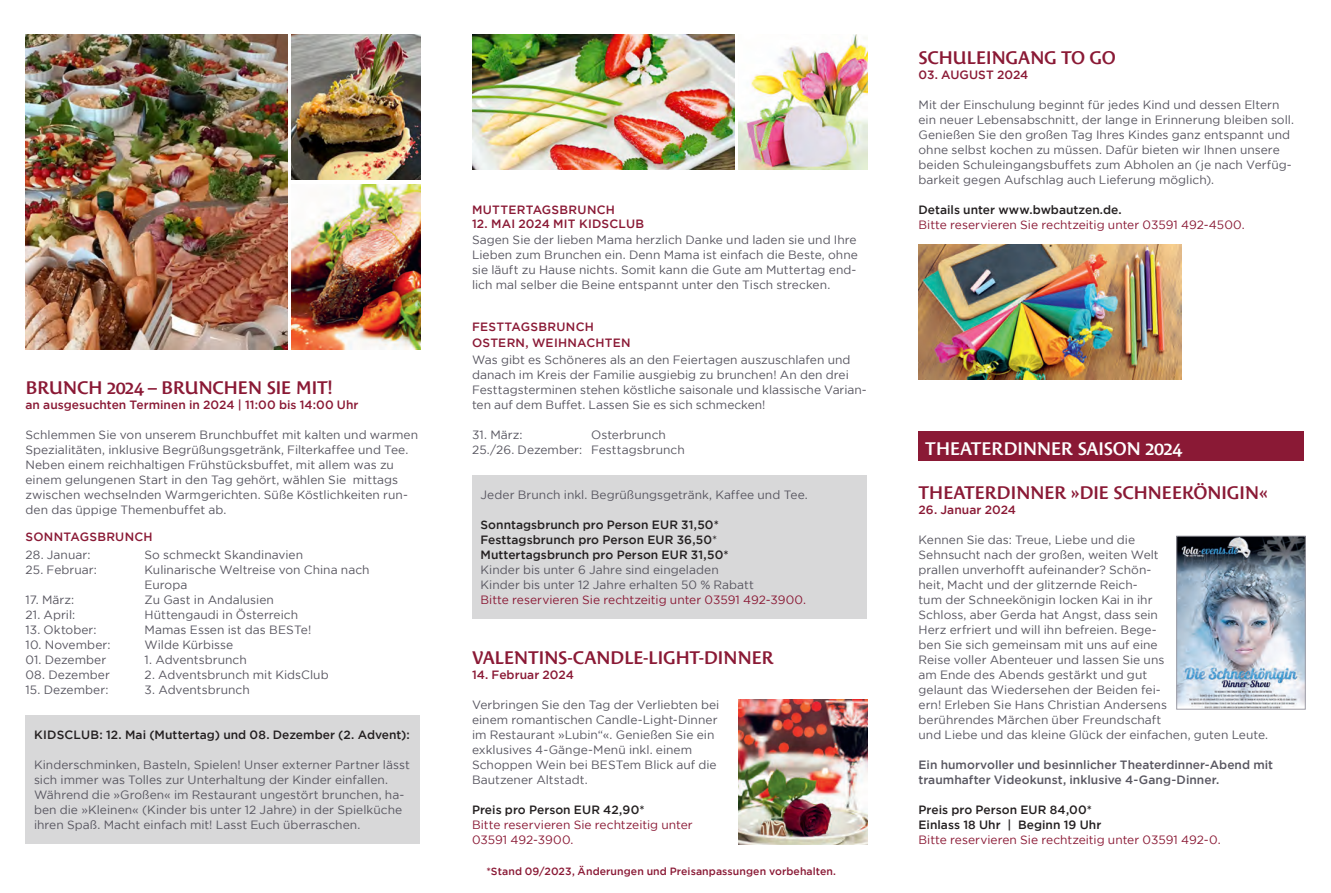
<style>
.page{position:relative;width:1331px;height:893px;background:#fff}
.page>*{position:absolute;margin:0;border:0;box-sizing:border-box;transform-origin:0 0}
.Headline_DD{font:600 18px "Costa Std";letter-spacing:-.035em;color:#8a1935}
.Headline_DD-2{font:600 18px "Costa Std";letter-spacing:-.025em;color:#fff}
.Body_DD{font:12px/15px "Gotham";color:#585660}
.Body_mit_Tabs{font:12px/15px "Gotham";color:#585660}
.Body_fett_DD_schwarz{font:500 12px "Gotham";letter-spacing:.005em;color:#231f20}
.Body_fett_DD_rot{font:500 12px "Gotham";letter-spacing:.005em;color:#8a1935}
.Body_DD_rot{font:12px/15px "Gotham";color:#8a1935}
.Body_fett_DD{font:500 12px/15px "Gotham";letter-spacing:.005em;color:#585660}
.Body_fett_DD_rot-2{font:500 12px "Gotham";letter-spacing:.005em;color:#231f20}
.Body_fett_DD-2{font:12px "Gotham";color:#8a1935}
.Body_fett_DD_schwarz-2{font:12px "Gotham";color:#585660}
.Body_mit_Tabs-2{font:500 12px "Gotham";letter-spacing:.02em;color:#8a1935}
.t1{font:500 10.5px "Gotham";letter-spacing:.01em;color:#8a1935}
.s1{font-weight:400}
</style>
<div class="page">
<div style="left:26px;top:716px;width:394px;height:128px;background:#d8d8d9"></div>
<div style="left:472px;top:475px;width:395px;height:144px;background:#d8d8d9"></div>
<div style="left:919px;top:432px;width:385px;height:29px;background:#8a1935"></div>
<img style="left:738px;top:34px;width:129px;height:135px">
<img style="left:292px;top:34px;width:129px;height:146px">
<img style="left:919px;top:244px;width:262px;height:135px">
<img style="left:739px;top:699px;width:129px;height:145px">
<img style="left:472px;top:34px;width:262px;height:136px">
<img style="left:26px;top:34px;width:262px;height:315px">
<img style="left:292px;top:184px;width:129px;height:165px">
<img style="left:1178px;top:538px;width:125px;height:169px">
<div style="left:1176px;top:536px;width:129px;height:173px;border:1px solid #9e9da6"></div>
<p class="Headline_DD" style="left:26px;top:377px;width:309px">BRUNCH 2024 – BRUNCHEN SIE MIT!</p>
<p class="Body_fett_DD_rot" style="left:26px;top:398px;width:335px">an ausgesuchten Terminen in 2024 | 11:00 bis 14:00 Uhr</p>
<p class="Body_DD" style="left:26px;top:427px;width:394px">Schlemmen Sie von unserem Brunchbuffet mit kalten und warmen Spezialitäten, inklusive Begrüßungsgetränk, Filterkaffee und Tee.<br>Neben einem reichhaltigen Frühstücksbuffet, mit allem was zu einem gelungenen Start in den Tag gehört, wählen Sie mittags zwischen wechselnden Warmgerichten. Süße Köstlichkeiten run&shy;den das üppige Themenbuffet ab.</p>
<p class="Body_fett_DD_rot" style="left:26px;top:530px;width:129px">SONNTAGSBRUNCH</p>
<p class="Body_mit_Tabs" style="left:26px;top:547px;width:67px">28. Januar:</p>
<p class="Body_mit_Tabs" style="left:145px;top:547px;width:160px">So schmeckt Skandinavien</p>
<p class="Body_mit_Tabs" style="left:26px;top:562px;width:73px">25. Februar:</p>
<p class="Body_mit_Tabs" style="left:145px;top:562px;width:227px">Kulinarische Weltreise von China nach<br>Europa</p>
<p class="Body_mit_Tabs" style="left:26px;top:592px;width:50px">17. März:</p>
<p class="Body_mit_Tabs" style="left:145px;top:592px;width:131px">Zu Gast in Andalusien</p>
<p class="Body_mit_Tabs" style="left:26px;top:607px;width:51px">21. April:</p>
<p class="Body_mit_Tabs" style="left:145px;top:607px;width:155px">Hüttengaudi in Österreich</p>
<p class="Body_mit_Tabs" style="left:26px;top:622px;width:73px">13. Oktober:</p>
<p class="Body_mit_Tabs" style="left:145px;top:622px;width:168px">Mamas Essen ist das BESTe!</p>
<p class="Body_mit_Tabs" style="left:26px;top:637px;width:87px">10. November:</p>
<p class="Body_mit_Tabs" style="left:145px;top:637px;width:90px">Wilde Kürbisse</p>
<p class="Body_mit_Tabs" style="left:26px;top:652px;width:82px">01. Dezember</p>
<p class="Body_mit_Tabs" style="left:145px;top:652px;width:104px">1. Adventsbrunch</p>
<p class="Body_mit_Tabs" style="left:26px;top:667px;width:86px">08. Dezember</p>
<p class="Body_mit_Tabs" style="left:145px;top:667px;width:186px">2. Adventsbrunch mit KidsClub</p>
<p class="Body_mit_Tabs" style="left:26px;top:682px;width:84px">15. Dezember:</p>
<p class="Body_mit_Tabs" style="left:145px;top:682px;width:107px">3. Adventsbrunch</p>
<p class="Body_fett_DD_rot-2" style="left:34px;top:728px;width:377px">KIDSCLUB: 12. Mai (Muttertag) und 08. Dezember (2. Advent):</p>
<p class="Body_DD" style="left:34px;top:757px;width:377px">Kinderschminken, Basteln, Spielen! Unser externer Partner lässt sich immer was Tolles zur Unterhaltung der Kinder einfallen.<br>Während die »Großen« im Restaurant ungestört brunchen, ha&shy;ben die »Kleinen« (Kinder bis unter 12 Jahre) in der Spielküche ihren Spaß. Macht einfach mit! Lasst Euch überraschen.</p>
<p class="Headline_DD" style="left:919px;top:47px;width:199px">SCHULEINGANG TO GO</p>
<p class="Body_fett_DD_rot" style="left:918px;top:68px;width:111px">03. AUGUST 2024</p>
<p class="Body_DD" style="left:918px;top:97px;width:377px">Mit der Einschulung beginnt für jedes Kind und dessen Eltern ein neuer Lebensabschnitt, der lange in Erinnerung bleiben soll.<br>Genießen Sie den großen Tag Ihres Kindes ganz entspannt und ohne selbst kochen zu müssen. Dafür bieten wir Ihnen unsere beiden Schuleingangsbuffets zum Abholen an (je nach Verfüg&shy;barkeit gegen Aufschlag auch Lieferung möglich).</p>
<p class="Body_fett_DD_schwarz" style="left:918px;top:203px;width:205px">Details unter www.bwbautzen.de.</p>
<p class="Body_DD_rot" style="left:918px;top:217px;width:328px">Bitte reservieren Sie rechtzeitig unter 03591 492-4500.</p>
<p class="Body_mit_Tabs-2" style="left:472px;top:203px;width:144px">MUTTERTAGSBRUNCH</p>
<p class="Body_fett_DD_rot" style="left:472px;top:216px;width:174px">12. MAI 2024 MIT KIDSCLUB</p>
<p class="Body_DD" style="left:472px;top:232px;width:387px">Sagen Sie der lieben Mama herzlich Danke und laden sie und Ihre Lieben zum Brunchen ein. Denn Mama ist einfach die Beste, ohne sie läuft zu Hause nichts. Somit kann die Gute am Muttertag end&shy;lich mal selber die Beine entspannt unter den Tisch strecken.</p>
<p class="Body_fett_DD_rot" style="left:472px;top:320px;width:123px">FESTTAGSBRUNCH</p>
<p class="Body_fett_DD_rot" style="left:472px;top:336px;width:160px">OSTERN, WEIHNACHTEN</p>
<p class="Body_DD" style="left:472px;top:352px;width:396px">Was gibt es Schöneres als an den Feiertagen auszuschlafen und danach im Kreis der Familie ausgiebig zu brunchen! An den drei Festtagsterminen stehen köstliche saisonale und klassische Varian&shy;ten auf dem Buffet. Lassen Sie es sich schmecken!</p>
<p class="Body_mit_Tabs" style="left:472px;top:427px;width:52px">31. März:</p>
<p class="Body_mit_Tabs" style="left:591px;top:427px;width:76px">Osterbrunch</p>
<p class="Body_mit_Tabs" style="left:472px;top:442px;width:214px">25./26. Dezember: Festtagsbrunch</p>
<p class="Headline_DD-2" style="left:925px;top:438px;width:258px">THEATERDINNER SAISON 2024</p>
<p class="Body_fett_DD_schwarz-2" style="left:480px;top:488px;width:329px">Jeder Brunch inkl. Begrüßungsgetränk, Kaffee und Tee.</p>
<p class="Body_fett_DD_schwarz" style="left:480px;top:518px;width:240px">Sonntagsbrunch pro Person EUR 31,50*</p>
<p class="Body_fett_DD_schwarz" style="left:480px;top:533px;width:238px">Festtagsbrunch pro Person EUR 36,50<span class="s1">*</span></p>
<p class="Body_fett_DD_schwarz" style="left:480px;top:548px;width:250px">Muttertagsbrunch pro Person EUR 31,50*</p>
<p class="Body_DD" style="left:480px;top:562px;width:240px">Kinder bis unter 6 Jahre sind eingeladen</p>
<p class="Body_DD" style="left:480px;top:577px;width:275px">Kinder bis unter 12 Jahre erhalten 50 % Rabatt</p>
<p class="Body_fett_DD-2" style="left:480px;top:593px;width:327px">Bitte reservieren Sie rechtzeitig unter 03591 492-3900.</p>
<p class="Headline_DD" style="left:472px;top:647px;width:303px">VALENTINS-CANDLE-LIGHT-DINNER</p>
<p class="Body_fett_DD_rot" style="left:472px;top:668px;width:103px">14. Februar 2024</p>
<p class="Body_DD" style="left:472px;top:697px;width:249px">Verbringen Sie den Tag der Verliebten bei einem romantischen Candle-Light-Dinner im Restaurant »Lubin“«. Genießen Sie ein exklusives 4-Gänge-Menü inkl. einem Schoppen Wein bei BESTem Blick auf die Bautzener Altstadt.</p>
<p class="Body_fett_DD_schwarz" style="left:472px;top:803px;width:174px">Preis pro Person EUR 42,90*</p>
<p class="Body_DD_rot" style="left:472px;top:817px;width:222px">Bitte reservieren Sie rechtzeitig unter<br>03591 492-3900.</p>
<p class="t1" style="left:486px;top:865px;width:351px">*Stand 09/2023, Änderungen und Preisanpassungen vorbehalten.</p>
<p class="Headline_DD" style="left:919px;top:482px;width:351px">THEATERDINNER »DIE SCHNEEKÖNIGIN«</p>
<p class="Body_fett_DD_rot" style="left:918px;top:503px;width:99px">26. Januar 2024</p>
<p class="Body_DD" style="left:918px;top:532px;width:351px">Kennen Sie das: Treue, Liebe und die<br>Sehnsucht nach der großen, weiten Welt<br>prallen unverhofft aufeinander? Schön-<br>heit, Macht und der glitzernde Reich-<br>tum der Schneekönigin locken Kai in ihr<br>Schloss, aber Gerda hat Angst, dass sein<br>Herz erfriert und will ihn befreien. Bege-<br>ben Sie sich gemeinsam mit uns auf eine<br>Reise voller Abenteuer und lassen Sie uns<br>am Ende des Abends gestärkt und gut<br>gelaunt das Wiedersehen der Beiden fei-<br>ern! Erleben Sie Hans Christian Andersens<br>berührendes Märchen über Freundschaft<br>und Liebe und das kleine Glück der einfachen, guten Leute.</p>
<p class="Body_fett_DD" style="left:918px;top:757px;width:356px">Ein humorvoller und besinnlicher Theaterdinner-Abend mit traumhafter Videokunst, inklusive 4-Gang-Dinner.</p>
<p class="Body_fett_DD_schwarz" style="left:918px;top:803px;width:175px">Preis pro Person EUR 84,00*</p>
<p class="Body_fett_DD_schwarz" style="left:918px;top:818px;width:184px">Einlass 18 Uhr | Beginn 19 Uhr</p>
<p class="Body_DD_rot" style="left:918px;top:832px;width:304px">Bitte reservieren Sie rechtzeitig unter 03591 492-0.</p>
</div>
